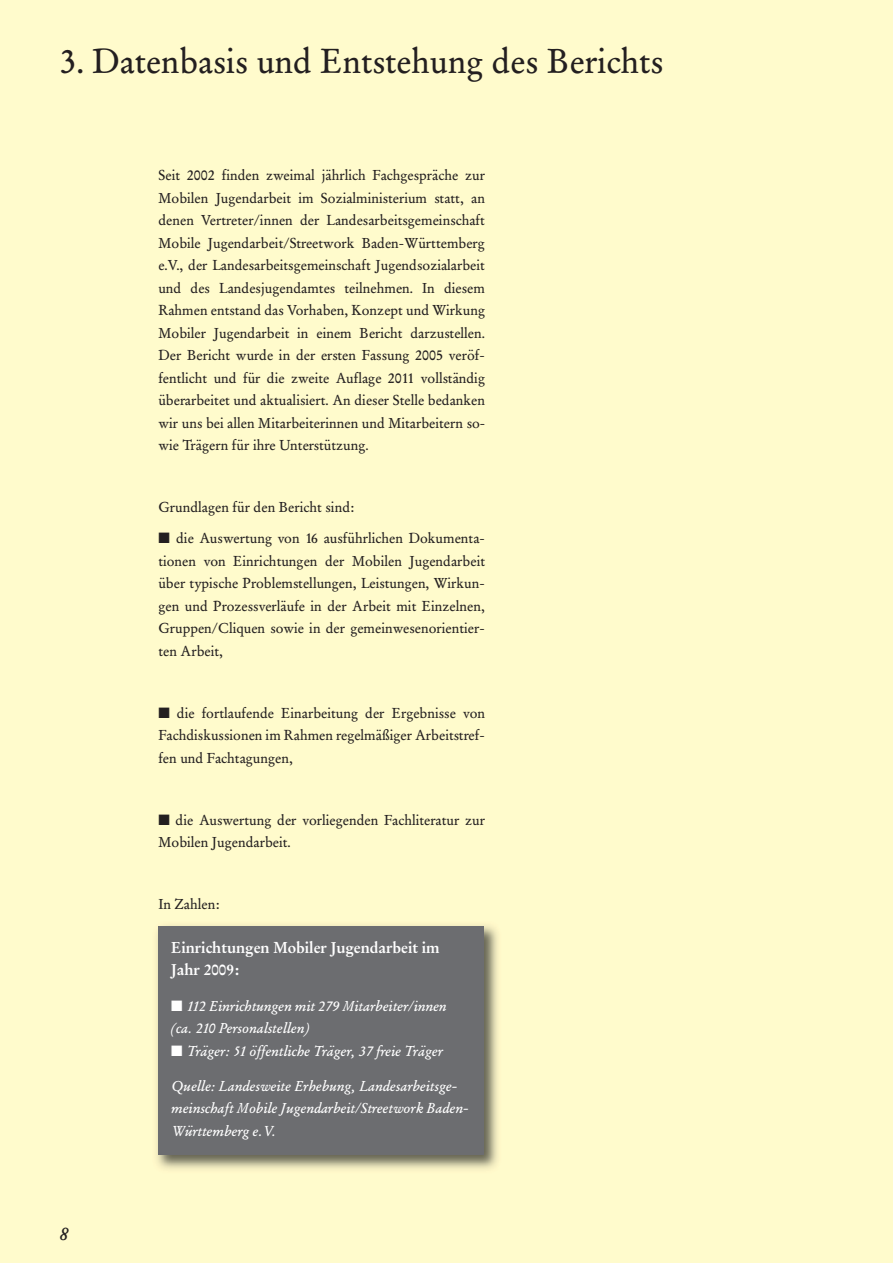
<style>
.page{position:relative;width:893px;height:1263px;background:#fffbcc}
.page>*{position:absolute;margin:0;border:0;box-sizing:border-box;transform-origin:0 0}
.t1{font:36px "Garamond SB";color:#231f20}
.t2{font:italic 19.5px "Garamond SB";color:#231f20}
.t3{font:500 16.5px/22.5px "Garamond SB";color:#fff}
.t4{font:15px/22.5px "Garamond SB";color:#231f20;text-align:justify}
.t5{font:italic 15px/22.5px "Garamond SB";color:#fff}
</style>
<div class="page">
<img style="left:156px;top:925px;width:342px;height:244px">
<div style="left:158px;top:926px;width:326px;height:229px;background:#6c6d70"></div>
<h1 class="t1" style="left:60px;top:41px;width:606px">3. Datenbasis und Entstehung des Berichts</h1>
<p class="t4" style="left:158px;top:165px;width:329px">Seit 2002 finden zweimal jährlich Fachgespräche zur Mobilen Jugendarbeit im Sozialministerium statt, an denen Vertreter/innen der Landesarbeitsgemeinschaft Mobile Jugendarbeit/Streetwork Baden-Württemberg e.V., der Landesarbeitsgemeinschaft Jugendsozialarbeit und des Landesjugendamtes teilnehmen. In diesem Rahmen entstand das Vorhaben, Konzept und Wirkung Mobiler Jugendarbeit in einem Bericht darzustellen.<br>Der Bericht wurde in der ersten Fassung 2005 veröf&shy;fentlicht und für die zweite Auflage 2011 vollständig überarbeitet und aktualisiert. An dieser Stelle bedanken wir uns bei allen Mitarbeiterinnen und Mitarbeitern so&shy;wie Trägern für ihre Unterstützung.</p>
<p class="t4" style="left:158px;top:497px;width:198px">Grundlagen für den Bericht sind:</p>
<p class="t4" style="left:158px;top:528px;width:328px">■ die Auswertung von 16 ausführlichen Dokumenta&shy;tionen von Einrichtungen der Mobilen Jugendarbeit über typische Problemstellungen, Leistungen, Wirkun&shy;gen und Prozessverläufe in der Arbeit mit Einzelnen, Gruppen/Cliquen sowie in der gemeinwesenorientier&shy;ten Arbeit,</p>
<p class="t4" style="left:158px;top:702px;width:328px">■ die fortlaufende Einarbeitung der Ergebnisse von Fachdiskussionen im Rahmen regelmäßiger Arbeitstref&shy;fen und Fachtagungen,</p>
<p class="t4" style="left:158px;top:809px;width:328px">■ die Auswertung der vorliegenden Fachliteratur zur<br>Mobilen Jugendarbeit.</p>
<p class="t4" style="left:158px;top:894px;width:63px">In Zahlen:</p>
<h2 class="t2" style="left:60px;top:1223px;width:11px">8</h2>
<p class="t3" style="left:171px;top:937px;width:270px">Einrichtungen Mobiler Jugendarbeit im<br>Jahr 2009:</p>
<p class="t5" style="left:171px;top:995px;width:277px">■ 112 Einrichtungen mit 279 Mitarbeiter/innen (ca. 210 Personalstellen)</p>
<p class="t5" style="left:171px;top:1040px;width:273px">■ Träger: 51 öffentliche Träger, 37 freie Träger</p>
<p class="t5" style="left:171px;top:1075px;width:299px">Quelle: Landesweite Erhebung, Landesarbeitsge&shy;meinschaft Mobile Jugendarbeit/Streetwork Baden-<br>Württemberg e.V.</p>
</div>
